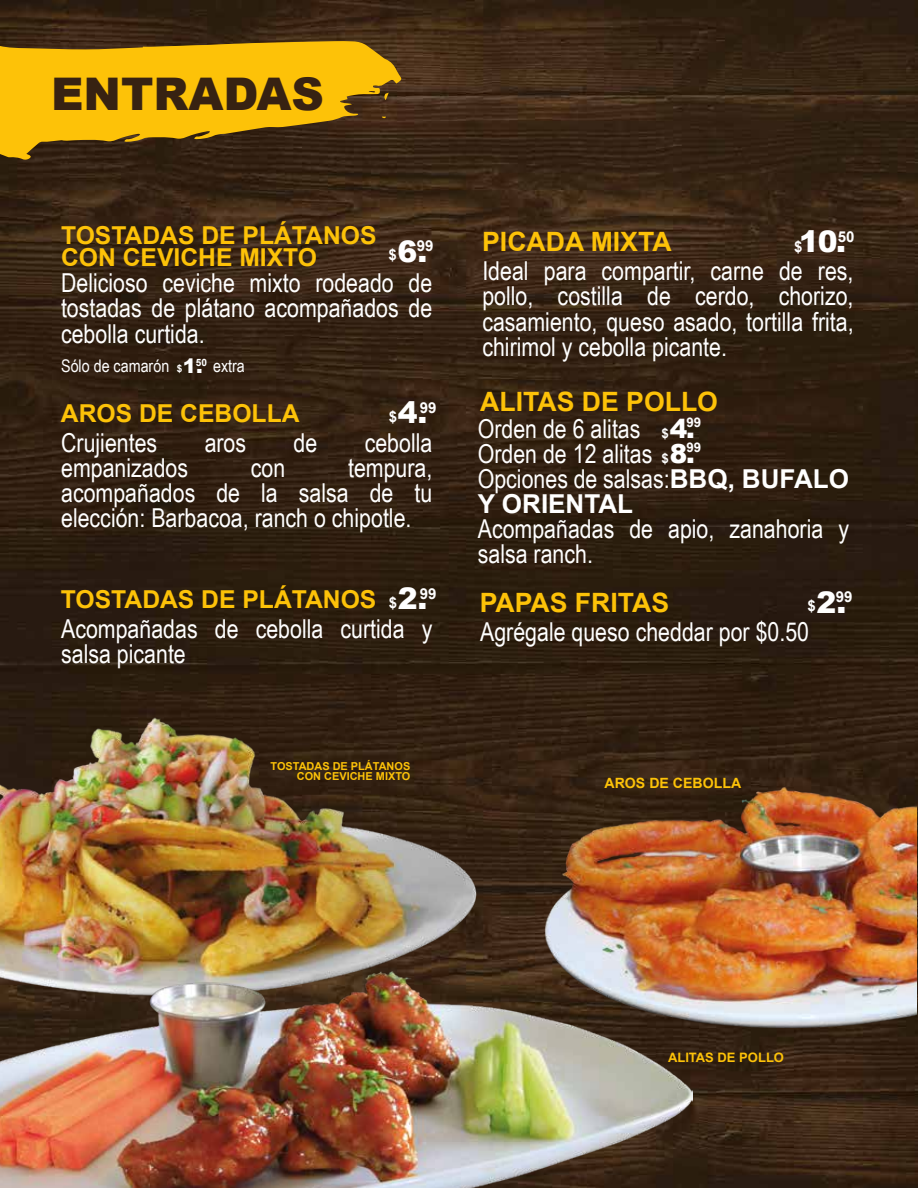
<style>
.page{position:relative;width:918px;height:1188px;background:#fff}
.page>*{position:absolute;margin:0;border:0;box-sizing:border-box;transform-origin:0 0}
.t1{font:900 45px "Arial";color:#372212}
.t2{font:900 29.7px "Arial";color:#fff}
.t3{font:700 26.7px "Arial";color:#fdc208}
.t4{font:900 26.25px "Arial";color:#fff}
.t5{font:26.1px/25.2px "Arial Narrow";color:#fff}
.t6{font:700 26.1px "Arial";color:#fff}
.t7{font:700 24.75px/22.5px "Arial";color:#fdc208}
.t8{font:900 19.95px "Arial";color:#fff}
.t9{font:17.4px "Arial Narrow";color:#fff}
.t10{font:700 15px "Arial";color:#fff}
.t11{font:700 14.1px "Arial";color:#fdc208}
.t12{font:700 13.35px "Arial";color:#fff}
.t13{font:700 13.05px "Arial";color:#fdc208}
.t14{font:700 10.95px/9.9px "Arial";color:#fdc208;text-align:right}
.t15{font:700 10.05px "Arial";color:#fff}
.s1{font-weight:900;font-size:29.7px;color:#fff}
.s2{font-family:"Arial";font-weight:700}
</style>
<div class="page">
<img style="left:0;top:0;width:918px;height:1188px">
<img style="left:0;top:712px;width:483px;height:249px">
<svg style="left:0;top:41px;width:401px;height:119px;background:#c1920c"></svg>
<img style="left:517px;top:780px;width:400px;height:261px">
<img style="left:0;top:961px;width:693px;height:227px">
<h1 class="t1" style="left:51px;top:62px;width:275px">ENTRADAS</h1>
<p class="t7" style="left:61px;top:224px;width:317px">TOSTADAS DE PLÁTANOS<br>CON CEVICHE MIXTO</p>
<p class="t2" style="left:398px;top:229px;width:38px">6.<sup>99</sup></p>
<p class="t10" style="left:389px;top:244px;width:10px">$</p>
<p class="t5" style="left:61px;top:270px;width:373px;text-align:justify">Delicioso ceviche mixto rodeado de tostadas de plátano acompañados de cebolla curtida.</p>
<p class="t9" style="left:61px;top:353px;width:110px">Sólo de camarón</p>
<p class="t9" style="left:213px;top:353px;width:33px">extra</p>
<p class="t8" style="left:183px;top:352px;width:26px">1.<sup>50</sup></p>
<p class="t15" style="left:177px;top:362px;width:7px">$</p>
<p class="t7" style="left:61px;top:403px;width:240px">AROS DE CEBOLLA</p>
<p class="t2" style="left:398px;top:391px;width:40px">4.<sup>99</sup></p>
<p class="t10" style="left:389px;top:406px;width:10px">$</p>
<p class="t5" style="left:61px;top:429px;width:98px">Crujientes</p>
<p class="t5" style="left:205px;top:429px;width:43px">aros</p>
<p class="t5" style="left:294px;top:429px;width:25px">de</p>
<p class="t5" style="left:365px;top:429px;width:69px">cebolla</p>
<p class="t5" style="left:61px;top:454px;width:129px">empanizados</p>
<p class="t5" style="left:251px;top:454px;width:36px">con</p>
<p class="t5" style="left:61px;top:454px;width:373px;text-align:justify;text-indent:287px">tempura, acompañados de la salsa de tu elección: Barbacoa, ranch o chipotle.</p>
<p class="t7" style="left:61px;top:589px;width:377px">TOSTADAS DE PLÁTANOS <span class="s1">2.</span><sup>99</sup></p>
<p class="t10" style="left:389px;top:592px;width:10px">$</p>
<p class="t5" style="left:61px;top:615px;width:373px">Acompañadas de cebolla curtida y salsa picante</p>
<p class="t14" style="left:271px;top:762px;width:141px">TOSTADAS DE PLÁTANOS<br>CON CEVICHE MIXTO</p>
<p class="t3" style="left:482px;top:223px;width:191px">PICADA MIXTA</p>
<p class="t2" style="left:799px;top:220px;width:57px">10.<sup>50</sup></p>
<p class="t10" style="left:794px;top:236px;width:10px">$</p>
<p class="t5" style="left:482px;top:258px;width:373px;text-align:justify">Ideal para compartir, carne de res, pollo, costilla de cerdo, chorizo, casamiento, queso asado, tortilla frita, chirimol y cebolla picante.</p>
<p class="t3" style="left:480px;top:383px;width:239px">ALITAS DE POLLO</p>
<p class="t4" style="left:670px;top:409px;width:33px">4.<sup>99</sup></p>
<p class="t5" style="left:478px;top:415px;width:373px">Orden de 6 alitas<br>Orden de 12 alitas<br>Opciones de salsas:<span class="s2">BBQ, BUFALO</span></p>
<p class="t6" style="left:478px;top:486px;width:157px">Y ORIENTAL</p>
<p class="t5" style="left:478px;top:515px;width:373px">Acompañadas de apio, zanahoria y salsa ranch.</p>
<p class="t12" style="left:662px;top:424px;width:9px">$</p>
<p class="t4" style="left:670px;top:435px;width:33px">8.<sup>99</sup></p>
<p class="t12" style="left:662px;top:449px;width:9px">$</p>
<p class="t3" style="left:480px;top:583px;width:191px">PAPAS FRITAS</p>
<p class="t2" style="left:817px;top:580px;width:38px">2.<sup>99</sup></p>
<p class="t10" style="left:808px;top:595px;width:10px">$</p>
<p class="t5" style="left:480px;top:618px;width:331px">Agrégale queso cheddar por $0.50</p>
<p class="t11" style="left:605px;top:773px;width:138px">AROS DE CEBOLLA</p>
<p class="t13" style="left:668px;top:1048px;width:118px">ALITAS DE POLLO</p>
</div>
